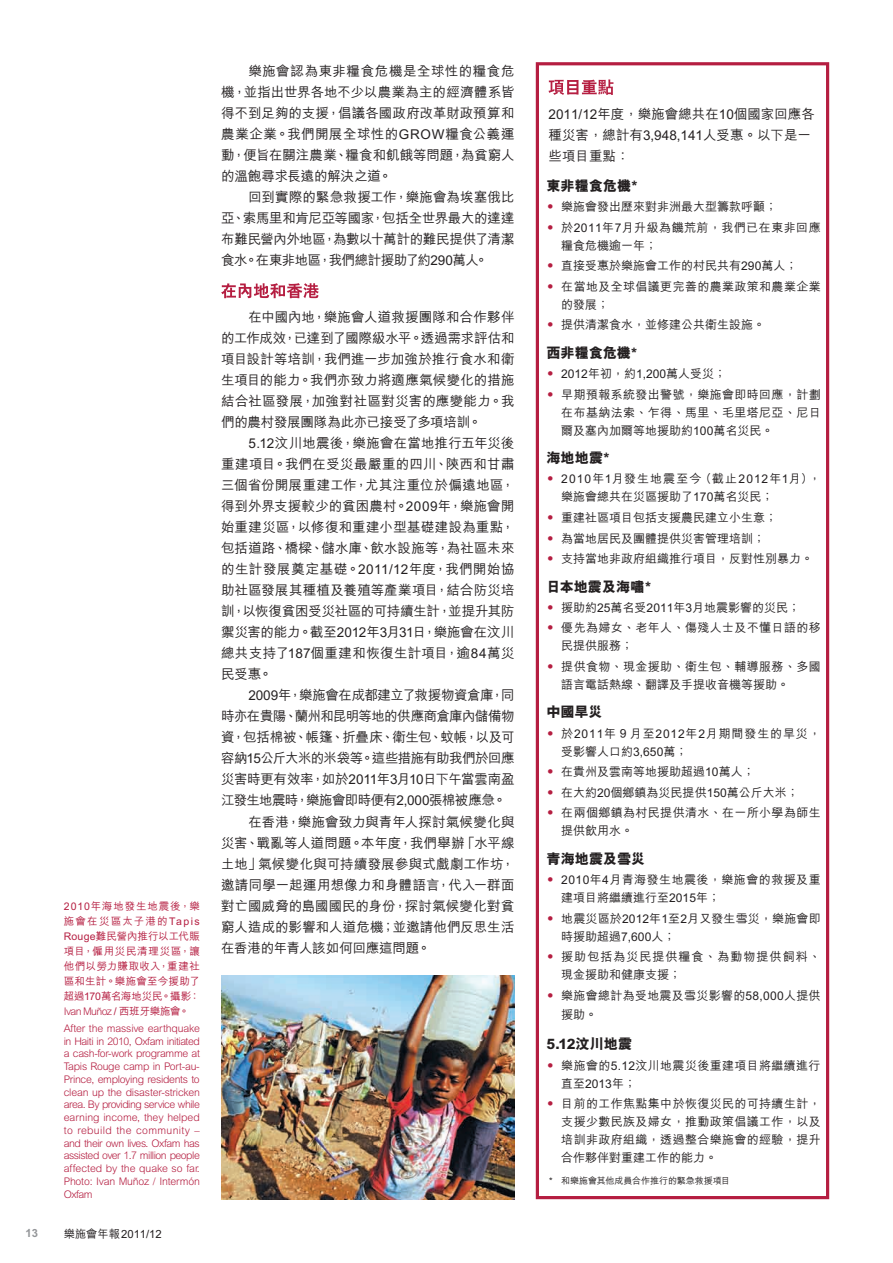
<style>
.page{position:relative;width:893px;height:1263px;background:#fff}
.page>*{position:absolute;margin:0;border:0;box-sizing:border-box;transform-origin:0 0}
.t1{font:800 14.25px "M Hei";letter-spacing:-.005em;color:#231f20}
.t2{font:500 13.5px/21px "M Hei";letter-spacing:-.01em;color:#231f20;text-align:justify}
.t3{font:500 13.5px "M Hei";letter-spacing:-.045em;color:#231f20}
.t4{font:500 13.5px "M Hei";letter-spacing:.01em;color:#231f20}
.t5{font:500 13.5px "M Hei";letter-spacing:-.05em;color:#231f20}
.t6{font:500 13.5px "M Hei";letter-spacing:.015em;color:#231f20}
.t7{font:500 12px/20.5px "M Hei";color:#231f20}
.t8{font:500 12px/20.5px "M Hei";letter-spacing:.03em;color:#231f20}
.t9{font:500 12px/20.5px "M Hei";letter-spacing:.04em;color:#231f20}
.t10{font:500 12px/18px "M Hei";letter-spacing:.025em;color:#231f20}
.t11{font:500 12px/18px "M Hei";letter-spacing:.07em;color:#231f20}
.t12{font:500 12px/18px "M Hei";letter-spacing:.085em;color:#231f20}
.t13{font:500 11.25px "M Hei";color:#231f20}
.t14{font:700 11.25px "Arial";color:#939598}
.t15{font:300 10.5px/12.8px "Arial";letter-spacing:-.015em;color:#b51e41}
.t16{font:500 10.5px/15px "M Hei";letter-spacing:.02em;color:#b51e41;text-align:justify}
.t17{font:500 9px "M Hei";letter-spacing:-.01em;color:#231f20}
.s1{font-family:"M Hei";font-weight:500}
.s2{color:#b51e41}
</style>
<div class="page">
<div style="left:536px;top:62px;width:293px;height:1137px;border:3px solid #b51e41"></div>
<img style="left:221px;top:975px;width:293px;height:224px">
<svg style="left:221px;top:283px;width:98px;height:15px"></svg>
<svg style="left:549px;top:79px;width:64px;height:16px"></svg>
<p class="t16" style="left:64px;top:899px;width:138px">2010年海地發生地震後，樂施會在災區太子港的Tapis Rouge難民營內推行以工代賑項目，僱用災民清理災區，讓他們以勞力賺取收入，重建社區和生計。樂施會至今援助了超過170萬名海地災民。攝影：</p>
<p class="t15" style="left:64px;top:1002px;width:138px;line-height:17.1px">Ivan Muñoz <span class="s1">/ 西班牙樂施會。<br></span>After the massive earthquake</p>
<p class="t15" style="left:64px;top:1034px;width:138px;text-align:justify">in Haiti in 2010, Oxfam initiated a cash-for-work programme at Tapis Rouge camp in Port-au-Prince, employing residents to clean up the disaster-stricken area. By providing service while earning income, they helped to rebuild the community – and their own lives. Oxfam has assisted over 1.7 million people affected by the quake so far.<br>Photo: Ivan Muñoz / Intermón Oxfam</p>
<p class="t14" style="left:26px;top:1227px;width:14px">13</p>
<p class="t13" style="left:64px;top:1227px;width:100px">樂施會年報2011/12</p>
<p class="t2" style="left:221px;top:61px;width:295px;text-indent:27px">樂施會認為東非糧食危機是全球性的糧食危機，並指出世界各地不少以農業為主的經濟體系皆得不到足夠的支援，倡議各國政府改革財政預算和農業企業。我們開展全球性的GROW糧食公義運動，便旨在關注農業、糧食和飢餓等問題，為貧窮人的溫飽尋求長遠的解決之道。</p>
<p class="t2" style="left:221px;top:187px;width:295px;text-indent:27px">回到實際的緊急救援工作，樂施會為埃塞俄比亞、索馬里和肯尼亞等國家，包括全世界最大的達達布難民營內外地區，為數以十萬計的難民提供了清潔食水。在東非地區，我們總計援助了約290萬人。</p>
<p class="t2" style="left:221px;top:307px;width:295px;text-indent:27px">在中國內地，樂施會人道救援團隊和合作夥伴的工作成效，已達到了國際級水平。透過需求評估和項目設計等培訓，我們進一步加強於推行食水和衛生項目的能力。我們亦致力將適應氣候變化的措施結合社區發展，加強對社區對災害的應變能力。我們的農村發展團隊為此亦已接受了多項培訓。</p>
<p class="t2" style="left:221px;top:433px;width:295px;text-indent:27px">5.12汶川地震後，樂施會在當地推行五年災後重建項目。我們在受災最嚴重的四川、陝西和甘肅三個省份開展重建工作，尤其注重位於偏遠地區，得到外界支援較少的貧困農村。2009年，樂施會開始重建災區，以修復和重建小型基礎建設為重點，包括道路、橋樑、儲水庫、飲水設施等，為社區未來的生計發展奠定基礎。2011/12年度，我們開始協助社區發展其種植及養殖等產業項目，結合防災培訓，以恢復貧困受災社區的可持續生計，並提升其防禦災害的能力。截至2012年3月31日，樂施會在汶川總共支持了187個重建和恢復生計項目，逾84萬災民受惠。</p>
<p class="t2" style="left:248px;top:685px;width:268px">2009年，樂施會在成都建立了救援物資倉庫，同</p>
<p class="t3" style="left:221px;top:709px;width:295px">時亦在貴陽、蘭州和昆明等地的供應商倉庫內儲備物</p>
<p class="t2" style="left:221px;top:727px;width:295px">資，包括棉被、帳篷、折疊床、衛生包、蚊帳，以及可</p>
<p class="t5" style="left:221px;top:751px;width:295px">容納15公斤大米的米袋等。這些措施有助我們於回應</p>
<p class="t2" style="left:221px;top:769px;width:295px">災害時更有效率，如於2011年3月10日下午當雲南盈</p>
<p class="t3" style="left:221px;top:793px;width:287px">江發生地震時，樂施會即時便有2,000張棉被應急。</p>
<p class="t2" style="left:248px;top:811px;width:268px">在香港，樂施會致力與青年人探討氣候變化與</p>
<p class="t2" style="left:221px;top:832px;width:295px">災害、戰亂等人道問題。本年度，我們舉辦「水平線</p>
<p class="t6" style="left:221px;top:856px;width:295px">土地」氣候變化與可持續發展參與式戲劇工作坊，</p>
<p class="t4" style="left:221px;top:877px;width:295px">邀請同學一起運用想像力和身體語言，代入一群面</p>
<p class="t2" style="left:221px;top:895px;width:295px">對亡國威脅的島國國民的身份，探討氣候變化對貧</p>
<p class="t4" style="left:221px;top:919px;width:295px">窮人造成的影響和人道危機；並邀請他們反思生活</p>
<p class="t2" style="left:221px;top:937px;width:211px">在香港的年青人該如何回應這問題。</p>
<p class="t2" style="left:549px;top:103px;width:268px;text-align:left">2011/12年度，樂施會總共在10個國家回應各種災害，總計有3,948,141人受惠。以下是一些項目重點：</p>
<p class="t1" style="left:546px;top:178px;width:93px">東非糧食危機*</p>
<p class="t9" style="left:544px;top:197px;width:278px"><span class="s2">·</span> 樂施會發出歷來對非洲最大型籌款呼籲；<br><span class="s2">·</span> 於2011年7月升級為饑荒前，我們已在東非回應</p>
<p class="t7" style="left:544px;top:235px;width:278px;text-indent:17px">糧食危機逾一年；<br><span class="s2">·</span> 直接受惠於樂施會工作的村民共有290萬人；<br><span class="s2">·</span> 在當地及全球倡議更完善的農業政策和農業企業</p>
<p class="t7" style="left:544px;top:294px;width:223px;text-indent:17px">的發展；<br><span class="s2">·</span> 提供清潔食水，並修建公共衛生設施。</p>
<p class="t1" style="left:546px;top:345px;width:93px">西非糧食危機*</p>
<p class="t8" style="left:544px;top:364px;width:278px"><span class="s2">·</span> 2012年初，約1,200萬人受災；<br><span class="s2">·</span> 早期預報系統發出警號，樂施會即時回應，計劃</p>
<p class="t7" style="left:561px;top:403px;width:261px;line-height:18px">在布基納法索、乍得、馬里、毛里塔尼亞、尼日爾及塞內加爾等地援助約100萬名災民。</p>
<p class="t1" style="left:546px;top:450px;width:65px">海地地震*</p>
<p class="t10" style="left:561px;top:470px;width:261px;text-indent:-17px"><span class="s2">·</span> 2010年1月發生地震至今（截止2012年1月），樂施會總共在災區援助了170萬名災民；</p>
<p class="t7" style="left:544px;top:507px;width:271px"><span class="s2">·</span> 重建社區項目包括支援農民建立小生意；<br><span class="s2">·</span> 為當地居民及團體提供災害管理培訓；<br><span class="s2">·</span> 支持當地非政府組織推行項目，反對性別暴力。</p>
<p class="t1" style="left:546px;top:579px;width:107px">日本地震及海嘯*</p>
<p class="t7" style="left:544px;top:597px;width:278px"><span class="s2">·</span> 援助約25萬名受2011年3月地震影響的災民；<br><span class="s2">·</span> 優先為婦女、老年人、傷殘人士及不懂日語的移</p>
<p class="t8" style="left:544px;top:636px;width:278px;text-indent:17px">民提供服務；<br><span class="s2">·</span> 提供食物、現金援助、衛生包、輔導服務、多國</p>
<p class="t7" style="left:561px;top:674px;width:229px">語言電話熱線、翻譯及手提收音機等援助。</p>
<p class="t1" style="left:546px;top:705px;width:58px">中國旱災</p>
<p class="t11" style="left:561px;top:724px;width:261px;text-indent:-17px"><span class="s2">·</span> 於2011年９月至2012年2月期間發生的旱災，受影響人口約3,650萬；</p>
<p class="t7" style="left:544px;top:762px;width:278px"><span class="s2">·</span> 在貴州及雲南等地援助超過10萬人；<br><span class="s2">·</span> 在大約20個鄉鎮為災民提供150萬公斤大米；<br><span class="s2">·</span> 在兩個鄉鎮為村民提供清水、在一所小學為師生</p>
<p class="t7" style="left:561px;top:821px;width:73px">提供飲用水。</p>
<p class="t1" style="left:546px;top:851px;width:100px">青海地震及雪災</p>
<p class="t9" style="left:561px;top:871px;width:261px;line-height:18px;text-indent:-17px"><span class="s2">·</span> 2010年4月青海發生地震後，樂施會的救援及重建項目將繼續進行至2015年；</p>
<p class="t7" style="left:561px;top:909px;width:261px;line-height:18px;text-indent:-17px"><span class="s2">·</span> 地震災區於2012年1至2月又發生雪災，樂施會即時援助超過7,600人；</p>
<p class="t12" style="left:561px;top:948px;width:261px;text-indent:-17px"><span class="s2">·</span> 援助包括為災民提供糧食、為動物提供飼料、現金援助和健康支援；</p>
<p class="t10" style="left:561px;top:986px;width:261px;line-height:18.8px;text-indent:-17px"><span class="s2">·</span> 樂施會總計為受地震及雪災影響的58,000人提供援助。</p>
<p class="t1" style="left:546px;top:1036px;width:87px">5.12汶川地震</p>
<p class="t8" style="left:561px;top:1056px;width:261px;line-height:18px;text-indent:-17px"><span class="s2">·</span> 樂施會的5.12汶川地震災後重建項目將繼續進行直至2013年；</p>
<p class="t7" style="left:561px;top:1095px;width:261px;line-height:18px;text-align:justify;text-indent:-17px"><span class="s2">·</span> 目前的工作焦點集中於恢復災民的可持續生計，支援少數民族及婦女，推動政策倡議工作，以及培訓非政府組織，透過整合樂施會的經驗，提升合作夥伴對重建工作的能力。</p>
<p class="t17" style="left:549px;top:1176px;width:183px">* 和樂施會其他成員合作推行的緊急救援項目</p>
</div>
